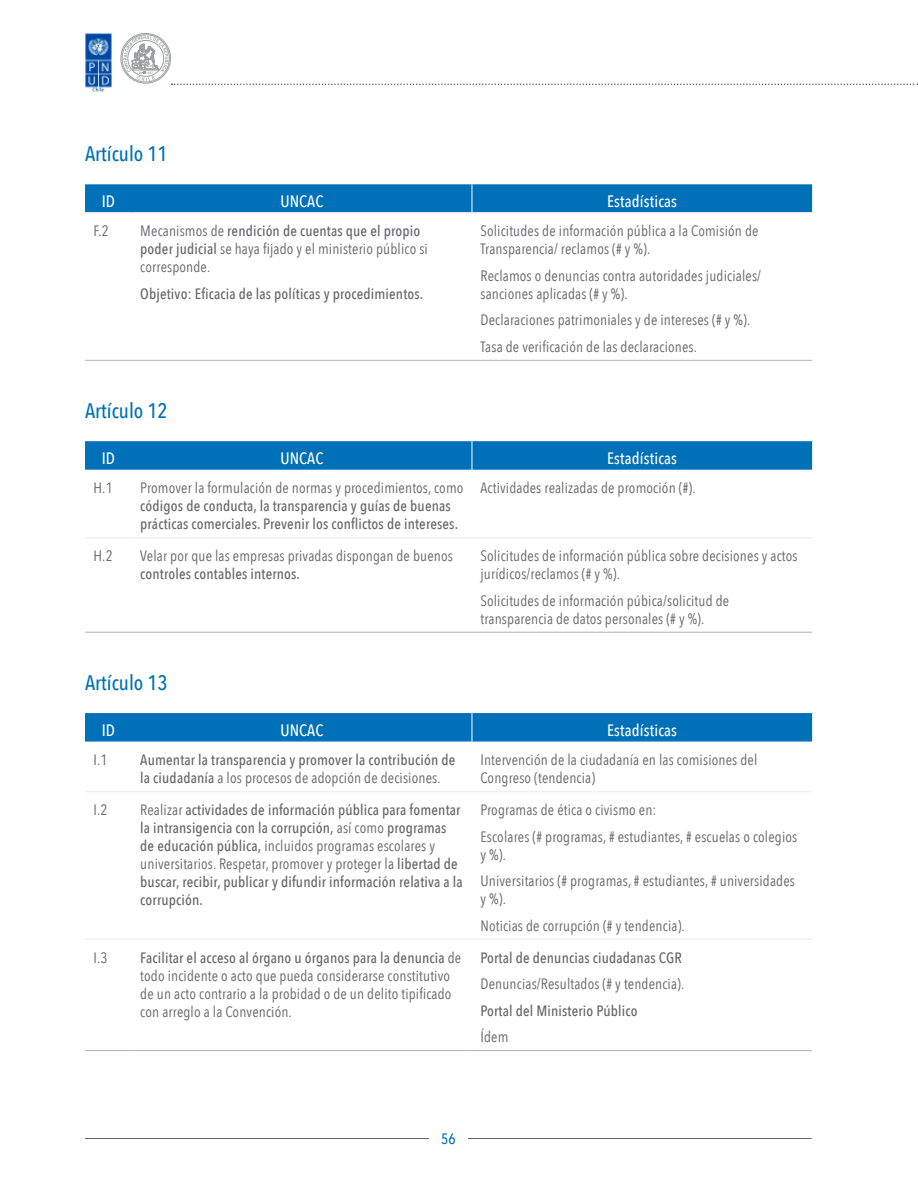
<style>
.page{position:relative;width:918px;height:1188px;background:#fff}
.page>*{position:absolute;margin:0;border:0;box-sizing:border-box;transform-origin:0 0}
.t1{font:500 21px "Avenir Next Condensed";color:#0071b9}
.t2{font:500 16.5px "Avenir Next Condensed";letter-spacing:.01em;color:#fff}
.t3{font:15px/18px "Avenir Next Condensed";letter-spacing:.01em;color:#646569}
.t4{font:500 15px/18px "Avenir Next Condensed";letter-spacing:.01em;color:#646569}
.t5{font:500 15px "Avenir Next Condensed";color:#0071b9}
.s1{font-weight:500}
.s2{font-weight:400}
</style>
<div class="page">
<img style="left:85px;top:33px;width:27px;height:58px">
<hr style="left:85px;top:1138px;width:727px;height:1px;background:#646569">
<div style="left:429px;top:1129px;width:39px;height:19px;background:#fff"></div>
<svg style="left:123px;top:36px;width:795px;height:49px"></svg>
<div style="left:85px;top:184px;width:727px;height:28px;background:#0071b9"></div>
<hr style="left:85px;top:212px;width:47px;height:2px;background:#f0f0f0">
<hr style="left:132px;top:212px;width:340px;height:2px;background:#f0f0f0">
<hr style="left:472px;top:212px;width:340px;height:2px;background:#f0f0f0">
<hr style="left:472px;top:360px;width:340px;height:1px;background:#b2b2b4">
<hr style="left:85px;top:360px;width:47px;height:1px;background:#b2b2b4">
<hr style="left:132px;top:360px;width:340px;height:1px;background:#b2b2b4">
<svg style="left:85px;top:441px;width:727px;height:29px;background:#0473ba"></svg>
<hr style="left:85px;top:537px;width:47px;height:1px;background:#f0f0f0">
<hr style="left:132px;top:537px;width:340px;height:1px;background:#f0f0f0">
<hr style="left:472px;top:537px;width:340px;height:1px;background:#f0f0f0">
<hr style="left:472px;top:632px;width:340px;height:1px;background:#b2b2b4">
<hr style="left:85px;top:632px;width:47px;height:1px;background:#b2b2b4">
<hr style="left:132px;top:632px;width:340px;height:1px;background:#b2b2b4">
<svg style="left:85px;top:713px;width:727px;height:29px;background:#0473ba"></svg>
<hr style="left:85px;top:791px;width:47px;height:1px;background:#f0f0f0">
<hr style="left:132px;top:791px;width:340px;height:1px;background:#f0f0f0">
<hr style="left:472px;top:791px;width:340px;height:1px;background:#f0f0f0">
<hr style="left:85px;top:938px;width:47px;height:2px;background:#f0f0f0">
<hr style="left:132px;top:938px;width:340px;height:2px;background:#f0f0f0">
<hr style="left:472px;top:938px;width:340px;height:2px;background:#f0f0f0">
<hr style="left:472px;top:1050px;width:340px;height:1px;background:#b2b2b4">
<hr style="left:85px;top:1050px;width:47px;height:1px;background:#b2b2b4">
<hr style="left:132px;top:1050px;width:340px;height:1px;background:#b2b2b4">
<h1 class="t1" style="left:85px;top:141px;width:84px">Artículo 11</h1>
<p class="t2" style="left:102px;top:191px;width:15px">ID</p>
<p class="t2" style="left:280px;top:191px;width:45px">UNCAC</p>
<p class="t2" style="left:607px;top:191px;width:71px">Estadísticas</p>
<p class="t3" style="left:94px;top:222px;width:17px">F.2</p>
<p class="t3" style="left:140px;top:222px;width:289px">Mecanismos de <span class="s1">rendición de cuentas que el propio poder judicial</span> se haya fijado y el ministerio público si corresponde.</p>
<p class="t4" style="left:140px;top:285px;width:285px">Objetivo: Eficacia de las políticas y procedimientos.</p>
<p class="t3" style="left:480px;top:222px;width:280px">Solicitudes de información pública a la Comisión de<br>Transparencia/ reclamos (# y %).</p>
<p class="t3" style="left:480px;top:267px;width:282px">Reclamos o denuncias contra autoridades judiciales/ sanciones aplicadas (# y %).</p>
<p class="t3" style="left:480px;top:307px;width:271px;line-height:26.5px">Declaraciones patrimoniales y de intereses (# y %).<br>Tasa de verificación de las declaraciones.</p>
<h1 class="t1" style="left:85px;top:398px;width:84px">Artículo 12</h1>
<p class="t2" style="left:102px;top:448px;width:15px">ID</p>
<p class="t2" style="left:280px;top:448px;width:45px">UNCAC</p>
<p class="t2" style="left:607px;top:448px;width:71px">Estadísticas</p>
<p class="t3" style="left:94px;top:479px;width:21px">H.1</p>
<p class="t3" style="left:140px;top:479px;width:325px">Promover la formulación de normas y procedimientos, como</p>
<p class="t4" style="left:140px;top:497px;width:319px">códigos de conducta, la transparencia y guías de buenas prácticas comerciales. Prevenir los conflictos de intereses.</p>
<p class="t3" style="left:480px;top:479px;width:217px">Actividades realizadas de promoción (#).</p>
<p class="t3" style="left:94px;top:547px;width:21px">H.2</p>
<p class="t3" style="left:140px;top:547px;width:314px">Velar por que las empresas privadas dispongan de buenos</p>
<p class="t4" style="left:140px;top:565px;width:161px">controles contables internos.</p>
<p class="t3" style="left:480px;top:547px;width:319px">Solicitudes de información pública sobre decisiones y actos jurídicos/reclamos (# y %).</p>
<p class="t3" style="left:480px;top:591px;width:250px">Solicitudes de información púbica/solicitud de transparencia de datos personales (# y %).</p>
<h1 class="t1" style="left:85px;top:670px;width:84px">Artículo 13</h1>
<p class="t2" style="left:102px;top:720px;width:15px">ID</p>
<p class="t2" style="left:280px;top:720px;width:45px">UNCAC</p>
<p class="t2" style="left:607px;top:720px;width:71px">Estadísticas</p>
<p class="t3" style="left:94px;top:751px;width:16px">I.1</p>
<p class="t4" style="left:140px;top:751px;width:317px">Aumentar la transparencia y promover la contribución de la ciudadanía <span class="s2">a los procesos de adopción de decisiones.</span></p>
<p class="t3" style="left:480px;top:751px;width:278px">Intervención de la ciudadanía en las comisiones del<br>Congreso (tendencia)</p>
<p class="t3" style="left:94px;top:801px;width:16px">I.2</p>
<p class="t4" style="left:140px;top:801px;width:324px"><span class="s2">Realizar</span> actividades de información pública para fomentar la intransigencia con la corrupción, <span class="s2">así como</span> programas de educación pública, <span class="s2">incluidos programas escolares y universitarios. Respetar, promover y proteger la</span> libertad de buscar, recibir, publicar y difundir información relativa a la corrupción.</p>
<p class="t3" style="left:480px;top:797px;width:318px;line-height:26.5px">Programas de ética o civismo en:<br>Escolares (# programas, # estudiantes, # escuelas o colegios</p>
<p class="t3" style="left:480px;top:841px;width:316px;line-height:26.5px">y %).<br>Universitarios (# programas, # estudiantes, # universidades</p>
<p class="t3" style="left:480px;top:886px;width:206px;line-height:26.5px">y %).<br>Noticias de corrupción (# y tendencia).</p>
<p class="t3" style="left:94px;top:948px;width:16px">I.3</p>
<p class="t3" style="left:140px;top:948px;width:322px"><span class="s1">Facilitar el acceso al órgano u órganos para la denuncia</span> de todo incidente o acto que pueda considerarse constitutivo de un acto contrario a la probidad o de un delito tipificado con arreglo a la Convención.</p>
<p class="t4" style="left:480px;top:948px;width:203px">Portal de denuncias ciudadanas CGR</p>
<p class="t3" style="left:480px;top:975px;width:205px">Denuncias/Resultados (# y tendencia).</p>
<p class="t4" style="left:480px;top:1001px;width:159px">Portal del Ministerio Público</p>
<p class="t3" style="left:480px;top:1028px;width:29px">Ídem</p>
<p class="t5" style="left:441px;top:1130px;width:16px">56</p>
</div>
